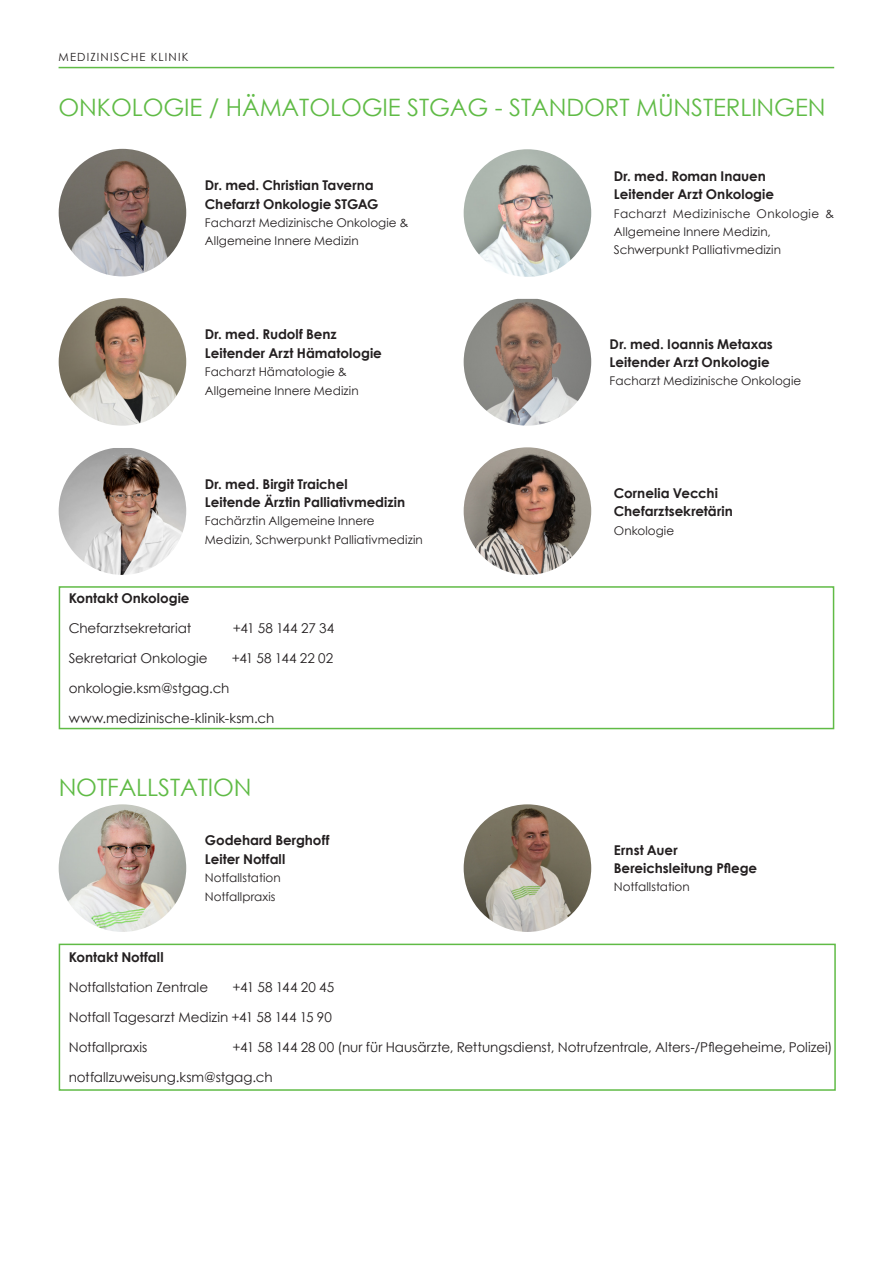
<style>
.page{position:relative;width:893px;height:1263px;background:#fff}
.page>*{position:absolute;margin:0;border:0;box-sizing:border-box;transform-origin:0 0}
.Titel_grün{font:24px "Century Gothic";letter-spacing:-.005em;color:#60bb46}
.Lauftext{font:700 13.5px "Century Gothic";color:#231f20}
.Lauftext-2{font:13.5px "Century Gothic";color:#231f20}
.Lauftext-3{font:12px/18.3px "Century Gothic";letter-spacing:.005em;color:#231f20}
.Überschrift_1{font:11.25px "Century Gothic";letter-spacing:.1em;color:#231f20}
</style>
<div class="page">
<hr style="left:59px;top:67px;width:775px;height:1px;background:#60bb46">
<img style="left:464px;top:299px;width:127px;height:127px">
<div style="left:59px;top:586px;width:775px;height:143px;border:2px solid #60bb46"></div>
<div style="left:59px;top:944px;width:777px;height:147px;border:2px solid #60bb46"></div>
<img style="left:59px;top:149px;width:127px;height:127px;border-radius:64px">
<img style="left:464px;top:149px;width:127px;height:128px;border-radius:64px">
<img style="left:59px;top:298px;width:127px;height:128px;border-radius:64px">
<img style="left:59px;top:448px;width:127px;height:127px">
<img style="left:464px;top:447px;width:127px;height:128px;border-radius:64px">
<img style="left:59px;top:804px;width:127px;height:128px;border-radius:64px">
<img style="left:464px;top:804px;width:127px;height:128px;border-radius:64px">
<p class="Überschrift_1" style="left:59px;top:49px;width:131px">MEDIZINISCHE KLINIK</p>
<p class="Titel_grün" style="left:59px;top:91px;width:768px">ONKOLOGIE / HÄMATOLOGIE STGAG - STANDORT MÜNSTERLINGEN</p>
<p class="Lauftext" style="left:205px;top:175px;width:170px">Dr. med. Christian Taverna</p>
<p class="Lauftext" style="left:205px;top:193px;width:175px">Chefarzt Onkologie STGAG</p>
<p class="Lauftext-3" style="left:205px;top:213px;width:205px">Facharzt Medizinische Onkologie &amp;<br>Allgemeine Innere Medizin</p>
<p class="Lauftext" style="left:205px;top:324px;width:133px">Dr. med. Rudolf Benz</p>
<p class="Lauftext" style="left:205px;top:343px;width:178px">Leitender Arzt Hämatologie</p>
<p class="Lauftext-3" style="left:205px;top:362px;width:144px">Facharzt Hämatologie &amp;</p>
<p class="Lauftext-3" style="left:205px;top:381px;width:155px">Allgemeine Innere Medizin</p>
<p class="Lauftext" style="left:205px;top:473px;width:144px">Dr. med. Birgit Traichel</p>
<p class="Lauftext" style="left:205px;top:492px;width:202px">Leitende Ärztin Palliativmedizin</p>
<p class="Lauftext-3" style="left:205px;top:512px;width:171px">Fachärztin Allgemeine Innere</p>
<p class="Lauftext-3" style="left:205px;top:530px;width:219px">Medizin, Schwerpunkt Palliativmedizin</p>
<p class="Lauftext" style="left:69px;top:588px;width:122px">Kontakt Onkologie</p>
<p class="Lauftext-2" style="left:69px;top:618px;width:124px">Chefarztsekretariat</p>
<p class="Lauftext-2" style="left:233px;top:618px;width:103px">+41 58 144 27 34</p>
<p class="Lauftext-2" style="left:69px;top:648px;width:141px">Sekretariat Onkologie</p>
<p class="Lauftext-2" style="left:232px;top:648px;width:103px">+41 58 144 22 02</p>
<p class="Lauftext-2" style="left:69px;top:678px;width:162px">onkologie.ksm@stgag.ch</p>
<p class="Lauftext-2" style="left:69px;top:708px;width:207px">www.medizinische-klinik-ksm.ch</p>
<p class="Titel_grün" style="left:59px;top:770px;width:195px">NOTFALLSTATION</p>
<p class="Lauftext" style="left:205px;top:830px;width:126px">Godehard Berghoff</p>
<p class="Lauftext" style="left:205px;top:849px;width:82px">Leiter Notfall</p>
<p class="Lauftext-3" style="left:205px;top:868px;width:77px">Notfallstation</p>
<p class="Lauftext-3" style="left:205px;top:887px;width:72px">Notfallpraxis</p>
<p class="Lauftext" style="left:614px;top:166px;width:153px">Dr. med. Roman Inauen</p>
<p class="Lauftext" style="left:614px;top:184px;width:162px">Leitender Arzt Onkologie</p>
<p class="Lauftext-3" style="left:614px;top:204px;width:222px">Facharzt Medizinische Onkologie &amp;<br>Allgemeine Innere Medizin,</p>
<p class="Lauftext-3" style="left:614px;top:241px;width:169px">Schwerpunkt Palliativmedizin</p>
<p class="Lauftext" style="left:610px;top:333px;width:165px">Dr. med. Ioannis Metaxas</p>
<p class="Lauftext" style="left:610px;top:352px;width:162px">Leitender Arzt Onkologie</p>
<p class="Lauftext-3" style="left:610px;top:372px;width:193px">Facharzt Medizinische Onkologie</p>
<p class="Lauftext" style="left:614px;top:483px;width:106px">Cornelia Vecchi</p>
<p class="Lauftext" style="left:614px;top:501px;width:120px">Chefarztsekretärin</p>
<p class="Lauftext-3" style="left:614px;top:521px;width:62px">Onkologie</p>
<p class="Lauftext" style="left:614px;top:839px;width:65px">Ernst Auer</p>
<p class="Lauftext" style="left:614px;top:858px;width:145px">Bereichsleitung Pflege</p>
<p class="Lauftext-3" style="left:614px;top:878px;width:77px">Notfallstation</p>
<p class="Lauftext" style="left:69px;top:947px;width:96px">Kontakt Notfall</p>
<p class="Lauftext-2" style="left:69px;top:978px;width:141px">Notfallstation Zentrale</p>
<p class="Lauftext-2" style="left:233px;top:978px;width:103px">+41 58 144 20 45</p>
<p class="Lauftext-2" style="left:69px;top:1008px;width:265px">Notfall Tagesarzt Medizin +41 58 144 15 90</p>
<p class="Lauftext-2" style="left:69px;top:1038px;width:80px">Notfallpraxis</p>
<p class="Lauftext-2" style="left:233px;top:1038px;width:601px">+41 58 144 28 00 (nur für Hausärzte, Rettungsdienst, Notrufzentrale, Alters-/Pflegeheime, Polizei)</p>
<p class="Lauftext-2" style="left:69px;top:1068px;width:205px">notfallzuweisung.ksm@stgag.ch</p>
</div>
